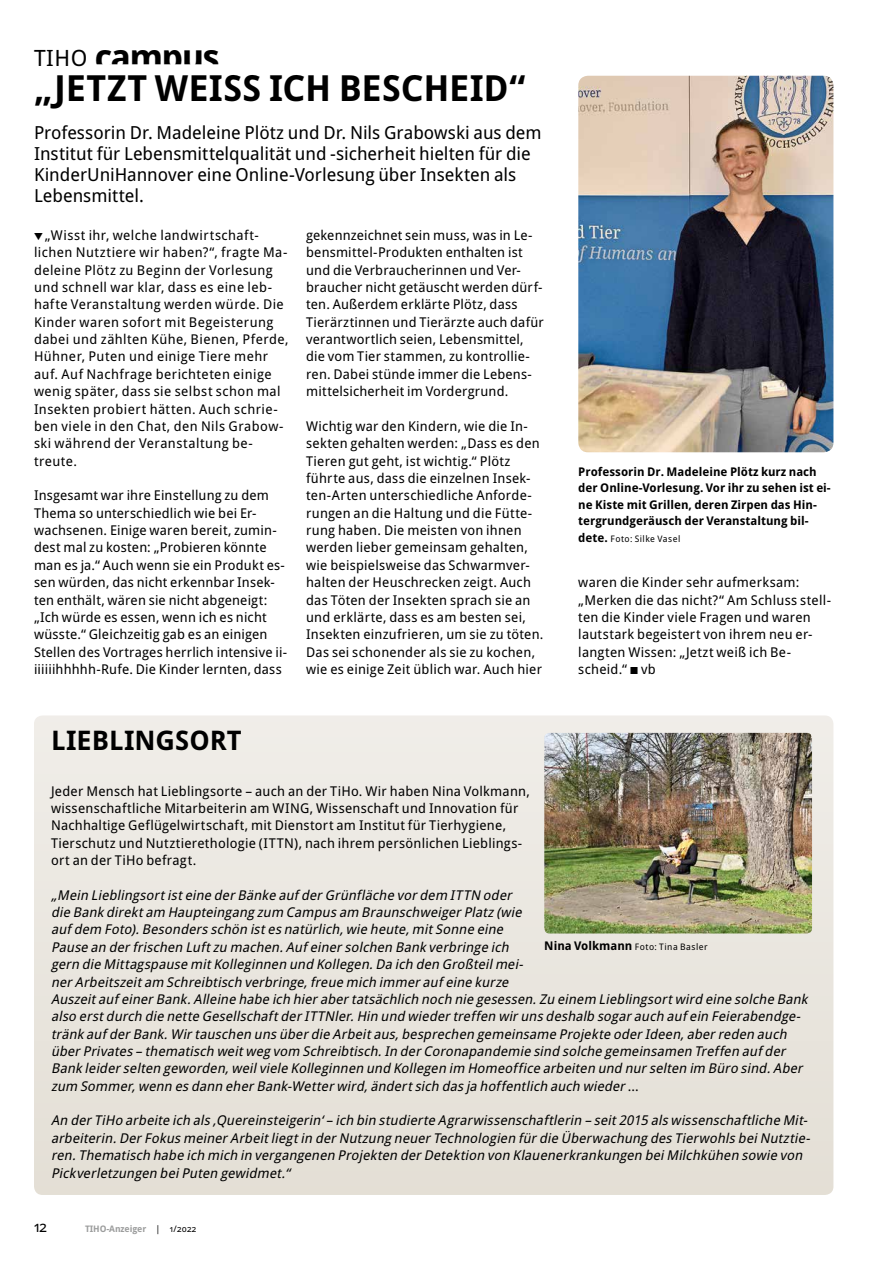
<style>
.page{position:relative;width:893px;height:1263px;background:#fff}
.page>*{position:absolute;margin:0;border:0;box-sizing:border-box;transform-origin:0 0}
.t1{font:700 36px "Droid Sans Pro";letter-spacing:-.005em;color:#000}
.t2{font:700 27px "Droid Sans Pro";color:#000}
.t3{font:18px/21px "Droid Sans Pro";color:#000}
.t4{font:15px "Droid Sans Pro";color:#000}
.t5{font:13.5px/17.4px "Droid Sans Pro";letter-spacing:.015em;color:#000}
.t6{font:italic 13.5px/17.4px "Droid Sans Pro";color:#000}
.t7{font:13.5px/17.4px "Droid Sans Pro";letter-spacing:.035em;color:#000}
.t8{font:700 12px/16.5px "Droid Sans Pro";color:#000}
.t9{font:9px "Droid Sans Pro";letter-spacing:.05em;color:#000}
.t10{font:700 9px "Droid Sans Pro";letter-spacing:-.01em;color:#9c9d9d}
.s1{font-weight:400;font-size:22.5px}
.s2{font-weight:700;font-size:12px}
.s3{font-style:normal}
.s4{font-weight:400;color:#000}
</style>
<div class="page">
<img style="left:578px;top:76px;width:255px;height:376px">
<svg style="left:34px;top:715px;width:799px;height:480px;background:#e9e5de"></svg>
<img style="left:544px;top:733px;width:268px;height:200px">
<h1 class="t1" style="left:34px;top:31px;width:187px"><span class="s1">TIHO</span> campus</h1>
<h1 class="t1" style="left:34px;top:62px;width:493px">„JETZT WEISS ICH BESCHEID“</h1>
<h3 class="t3" style="left:34px;top:121px;width:509px">Professorin Dr. Madeleine Plötz und Dr. Nils Grabowski aus dem Institut für Lebensmittelqualität und -sicherheit hielten für die KinderUniHannover eine Online-Vorlesung über Insekten als Lebensmittel.</h3>
<p class="t7" style="left:34px;top:226px;width:256px;text-indent:11px">„Wisst ihr, welche landwirtschaft&shy;lichen Nutztiere wir haben?“, fragte Ma&shy;deleine Plötz zu Beginn der Vorlesung und schnell war klar, dass es eine leb&shy;hafte Veranstaltung werden würde. Die Kinder waren sofort mit Begeisterung dabei und zählten Kühe, Bienen, Pferde, Hühner, Puten und einige Tiere mehr auf. Auf Nachfrage berichteten einige wenig später, dass sie selbst schon mal Insekten probiert hätten. Auch schrie&shy;ben viele in den Chat, den Nils Grabow&shy;ski während der Veranstaltung be&shy;treute.</p>
<p class="t5" style="left:34px;top:486px;width:255px">Insgesamt war ihre Einstellung zu dem Thema so unterschiedlich wie bei Er&shy;wachsenen. Einige waren bereit, zumin&shy;dest mal zu kosten: „Probieren könnte man es ja.“ Auch wenn sie ein Produkt es&shy;sen würden, das nicht erkennbar Insek&shy;ten enthält, wären sie nicht abgeneigt: „Ich würde es essen, wenn ich es nicht wüsste.“ Gleichzeitig gab es an einigen Stellen des Vortrages herrlich intensive ii&shy;iiiiiihhhhh-Rufe. Die Kinder lernten, dass</p>
<p class="t5" style="left:306px;top:226px;width:239px">gekennzeichnet sein muss, was in Le&shy;bensmittel-Produkten enthalten ist und die Verbraucherinnen und Ver&shy;braucher nicht getäuscht werden dürf&shy;ten. Außerdem erklärte Plötz, dass Tierärztinnen und Tierärzte auch dafür verantwortlich seien, Lebensmittel, die vom Tier stammen, zu kontrollie&shy;ren. Dabei stünde immer die Lebens&shy;mittelsicherheit im Vordergrund.</p>
<p class="t5" style="left:306px;top:417px;width:239px">Wichtig war den Kindern, wie die In&shy;sekten gehalten werden: „Dass es den Tieren gut geht, ist wichtig.“ Plötz führte aus, dass die einzelnen Insek&shy;ten-Arten unterschiedliche Anforde&shy;rungen an die Haltung und die Fütte&shy;rung haben. Die meisten von ihnen werden lieber gemeinsam gehalten, wie beispielsweise das Schwarmver&shy;halten der Heuschrecken zeigt. Auch das Töten der Insekten sprach sie an und erklärte, dass es am besten sei, Insekten einzufrieren, um sie zu töten.<br>Das sei schonender als sie zu kochen, wie es einige Zeit üblich war. Auch hier</p>
<p class="t8" style="left:578px;top:463px;width:254px">Professorin Dr. Madeleine Plötz kurz nach der Online-Vorlesung. Vor ihr zu sehen ist ei&shy;ne Kiste mit Grillen, deren Zirpen das Hin&shy;tergrundgeräusch der Veranstaltung bil-</p>
<p class="t9" style="left:578px;top:532px;width:104px"><span class="s2">dete.</span> Foto: Silke Vasel</p>
<p class="t5" style="left:578px;top:573px;width:254px">waren die Kinder sehr aufmerksam: „Merken die das nicht?“ Am Schluss stell&shy;ten die Kinder viele Fragen und waren lautstark begeistert von ihrem neu er&shy;langten Wissen: „Jetzt weiß ich Be&shy;scheid.“ vb</p>
<h2 class="t2" style="left:51px;top:721px;width:192px">LIEBLINGSORT</h2>
<p class="t5" style="left:51px;top:782px;width:480px">Jeder Mensch hat Lieblingsorte – auch an der TiHo. Wir haben Nina Volkmann, wissenschaftliche Mitarbeiterin am WING, Wissenschaft und Innovation für Nachhaltige Geflügelwirtschaft, mit Dienstort am Institut für Tierhygiene, Tierschutz und Nutztierethologie (ITTN), nach ihrem persönlichen Lieblings&shy;ort an der TiHo befragt.</p>
<p class="t6" style="left:51px;top:886px;width:761px">„Mein Lieblingsortisteine derBänke aufderGrünfläche vordem ITTN oder<br>die Bank direktam Haupteingang zum Campusam BraunschweigerPlatz(wie<br>aufdem Foto).Besondersschön istesnatürlich,wie heute,mitSonne eine<br>Pause an derfrischen Luftzu machen.Aufeinersolchen Bank verbringe ich<br>gern die Mittagspause mitKolleginnen und Kollegen.Da ich den Großteilmei-<br>nerArbeitszeitam Schreibtisch verbringe,freue mich immeraufeine kurze<br>AuszeitaufeinerBank.Alleine habe ich hierabertatsächlich noch nie gesessen.Zu einem Lieblingsortwird eine solche Bank also erstdurch die nette GesellschaftderITTNler.Hin und wiedertreffen wirunsdeshalb sogarauch aufein Feierabendge&shy;tränk aufderBank.Wirtauschen unsüberdie Arbeitaus,besprechen gemeinsame Projekte oderIdeen,aberreden auch überPrivates– thematisch weitweg vom Schreibtisch.In derCoronapandemie sind solche gemeinsamen Treffen aufder Bank leiderselten geworden,weilviele Kolleginnen und Kollegen im Homeoffice arbeiten und nurselten im Büro sind.Aber zum Sommer,wenn esdann eherBank-Wetterwird,ändertsich dasja hoffentlich auch wieder<span class="s3">. . .</span></p>
<p class="t6" style="left:51px;top:1111px;width:764px">An derTiHo arbeite ich als‚Quereinsteigerin‘– ich bin studierte Agrarwissenschaftlerin – seit2015 alswissenschaftliche Mit&shy;arbeiterin.DerFokusmeinerArbeitliegtin derNutzung neuerTechnologien fürdie Überwachung desTierwohlsbeiNutztie&shy;ren.Thematisch habe ich mich in vergangenen Projekten derDetektion von Klauenerkrankungen beiMilchkühen sowie von Pickverletzungen beiPuten gewidmet.“</p>
<p class="t9" style="left:544px;top:941px;width:165px"><span class="s2">Nina Volkmann</span> Foto: Tina Basler</p>
<p class="t4" style="left:34px;top:1216px;width:15px">12</p>
<p class="t10" style="left:85px;top:1222px;width:113px">TIHO-Anzeiger <span class="s4">| 1/2022</span></p>
</div>
